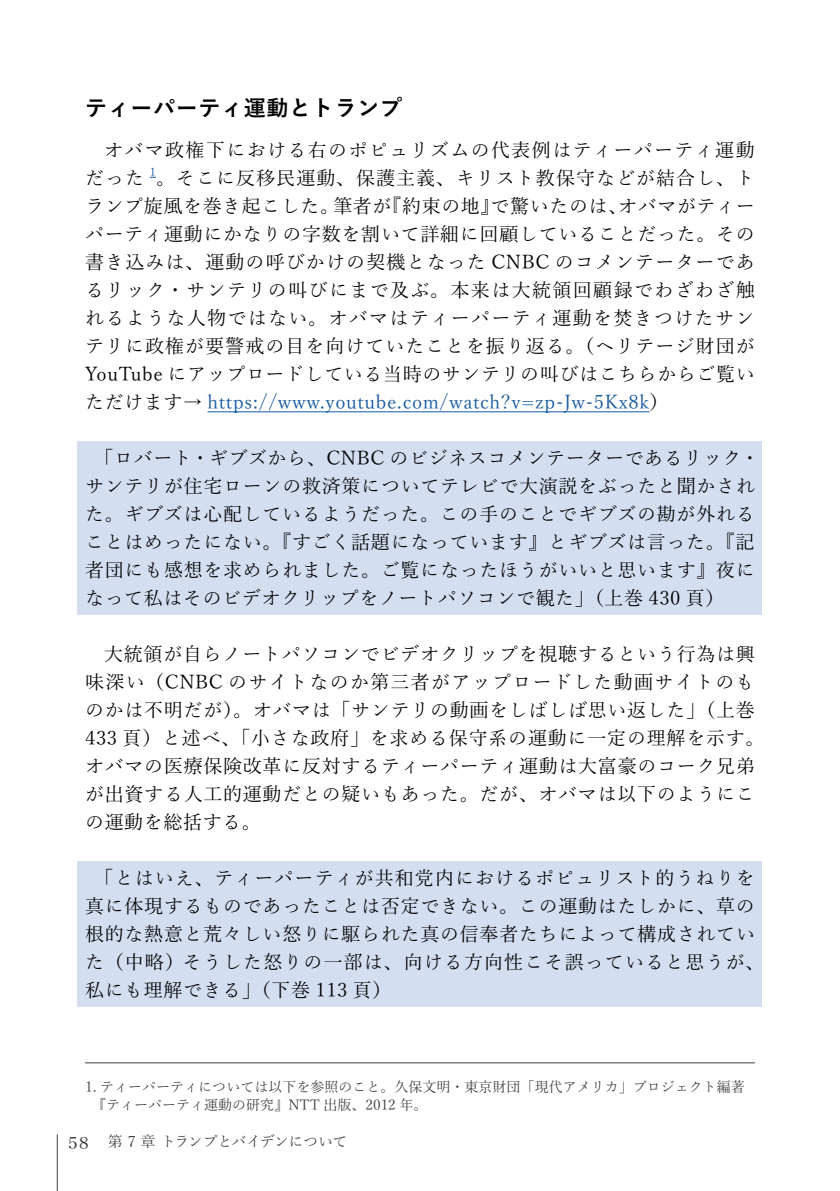
<style>
.page{position:relative;width:840px;height:1191px;background:#fff}
.page>*{position:absolute;margin:0;border:0;box-sizing:border-box;transform-origin:0 0}
.t1{font:700 22px "Yu Gothic";letter-spacing:.03em;color:#000}
.t2{font:19px/28px "Yu Mincho";letter-spacing:.035em;color:#000}
.t3{font:19px/28px "Yu Mincho";letter-spacing:.07em;color:#000}
.t4{font:16px "Hira Min Std W4";color:#3e3a39}
.t5{font:15px "Yu Mincho";letter-spacing:-.03em;color:#3e3a39}
.t6{font:14px/18px "Yu Mincho";color:#3e3a39}
.t7{font:11px "Yu Mincho";color:#15599f}
.s1{color:#15599f}
</style>
<div class="page">
<hr style="left:207px;top:411px;width:442px;height:1px;background:#15599f">
<div style="left:78px;top:441px;width:683px;height:174px;background:#d3def1"></div>
<div style="left:78px;top:861px;width:683px;height:146px;background:#d3def1"></div>
<hr style="left:85px;top:1062px;width:669px;height:1px;background:#3e3a39">
<hr style="left:57px;top:1134px;width:1px;height:57px;background:#595757">
<p class="t1" style="left:85px;top:96px;width:318px">ティーパーティ運動とトランプ</p>
<p class="t3" style="left:85px;top:134px;width:670px;text-indent:19px">オバマ政権下における右のポピュリズムの代表例はティーパーティ運動だった</p>
<p class="t7" style="left:150px;top:161px;width:8px">1</p>
<p class="t2" style="left:85px;top:162px;width:671px;text-align:justify;text-indent:71px">。そこに反移民運動、保護主義、キリスト教保守などが結合し、トランプ旋風を巻き起こした。筆者が『約束の地』で驚いたのは、オバマがティーパーティ運動にかなりの字数を割いて詳細に回顧していることだった。その書き込みは、運動の呼びかけの契機となった CNBC のコメンテーターであるリック・サンテリの叫びにまで及ぶ。本来は大統領回顧録でわざわざ触れるような人物ではない。オバマはティーパーティ運動を焚きつけたサンテリに政権が要警戒の目を向けていたことを振り返る。（ヘリテージ財団がYouTube にアップロードしている当時のサンテリの叫びはこちらからご覧いただけます→ <span class="s1">https://www.youtube.com/watch?v=zp-Jw-5Kx8k</span>）</p>
<p class="t2" style="left:85px;top:442px;width:675px;text-indent:10px">「ロバート・ギブズから、CNBC のビジネスコメンテーターであるリック・サンテリが住宅ローンの救済策についてテレビで大演説をぶったと聞かされた。ギブズは心配しているようだった。この手のことでギブズの勘が外れることはめったにない。『すごく話題になっています』とギブズは言った。『記者団にも感想を求められました。ご覧になったほうがいいと思います』夜になって私はそのビデオクリップをノートパソコンで観た」（上巻 430 頁）</p>
<p class="t2" style="left:85px;top:638px;width:680px;text-indent:19px">大統領が自らノートパソコンでビデオクリップを視聴するという行為は興味深い（CNBC のサイトなのか第三者がアップロードした動画サイトのものかは不明だが）。オバマは「サンテリの動画をしばしば思い返した」（上巻433 頁）と述べ、「小さな政府」を求める保守系の運動に一定の理解を示す。オバマの医療保険改革に反対するティーパーティ運動は大富豪のコーク兄弟が出資する人工的運動だとの疑いもあった。だが、オバマは以下のようにこの運動を総括する。</p>
<p class="t2" style="left:85px;top:862px;width:680px;text-indent:10px">「とはいえ、ティーパーティが共和党内におけるポピュリスト的うねりを真に体現するものであったことは否定できない。この運動はたしかに、草の根的な熱意と荒々しい怒りに駆られた真の信奉者たちによって構成されていた（中略）そうした怒りの一部は、向ける方向性こそ誤っていると思うが、私にも理解できる」（下巻 113 頁）</p>
<p class="t6" style="left:85px;top:1076px;width:661px">1. ティーパーティについては以下を参照のこと。久保文明・東京財団「現代アメリカ」プロジェクト編著　『ティーパーティ運動の研究』NTT 出版、2012 年。</p>
<p class="t4" style="left:68px;top:1131px;width:22px">58</p>
<p class="t5" style="left:108px;top:1128px;width:241px">第 7 章 トランプとバイデンについて</p>
</div>
